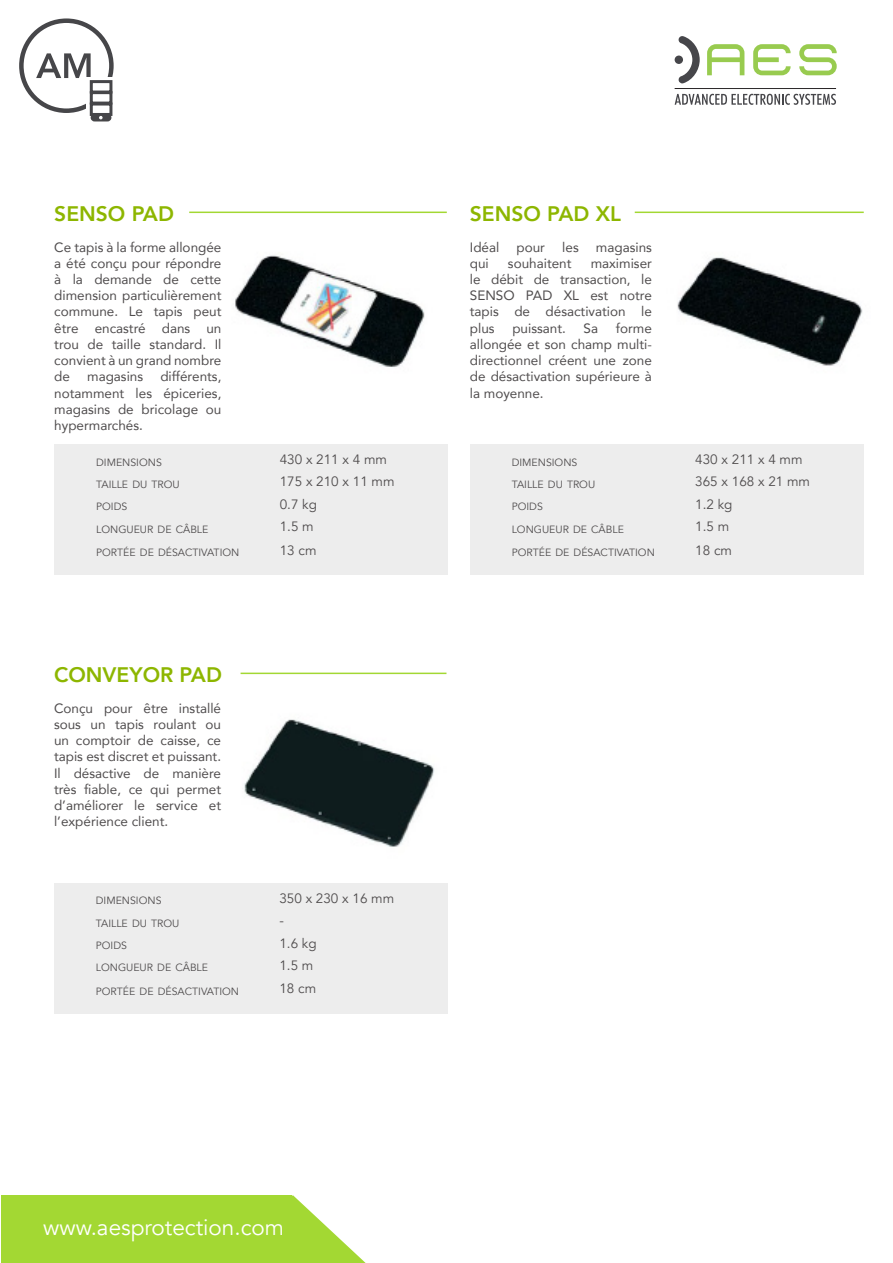
<style>
.page{position:relative;width:893px;height:1263px;background:#fff}
.page>*{position:absolute;margin:0;border:0;box-sizing:border-box;transform-origin:0 0}
.t1{font:22.5px "Avenir";color:#fff}
.t2{font:800 21px "Avenir";color:#8db600}
.t3{font:13.5px/16.2px "Avenir";color:#4f4c4d;text-align:justify}
.t4{font:13.5px "Avenir";color:#4f4c4d}
.t5{font:10.5px "Avenir";color:#4f4c4d}
</style>
<div class="page">
<div style="left:0;top:1195px;width:292px;height:68px;background:#a3d833"></div>
<svg style="left:292px;top:1195px;width:74px;height:68px"></svg>
<hr style="left:0;top:863px;width:1px;height:400px;background:#fff">
<svg style="left:36px;top:53px;width:55px;height:25px"></svg>
<div style="left:19px;top:18px;width:95px;height:95px;border:4px solid #464649;border-radius:50%"></div>
<div style="left:86px;top:77px;width:38px;height:49px;background:#fff"></div>
<div style="left:90px;top:80px;width:22px;height:14px;background:#fff;border:3px solid #464649"></div>
<div style="left:90px;top:91px;width:22px;height:14px;background:#fff;border:3px solid #464649"></div>
<div style="left:90px;top:103px;width:22px;height:13px;background:#fff;border:3px solid #464649"></div>
<div style="left:91px;top:114px;width:20px;height:7px;border:3px solid #464649;border-radius:2px"></div>
<hr style="left:189px;top:212px;width:258px;height:1px;background:#a3d833">
<hr style="left:241px;top:673px;width:205px;height:1px;background:#a3d833">
<hr style="left:635px;top:212px;width:229px;height:1px;background:#a3d833">
<div style="left:54px;top:444px;width:394px;height:130px;background:#ededed"></div>
<div style="left:54px;top:883px;width:394px;height:130px;background:#ededed"></div>
<div style="left:470px;top:444px;width:393px;height:130px;background:#ededed"></div>
<img style="left:235px;top:255px;width:190px;height:112px">
<img style="left:244px;top:719px;width:191px;height:128px">
<img style="left:677px;top:257px;width:186px;height:109px">
<svg style="left:675px;top:36px;width:162px;height:69px"></svg>
<p class="t2" style="left:54px;top:198px;width:121px">SENSO PAD</p>
<p class="t3" style="left:54px;top:238px;width:169px">Ce tapis à la forme allongée a été conçu pour répondre à la demande de cette dimension particulièrement commune. Le tapis peut être encastré dans un trou de taille standard. Il convient à un grand nombre de</p>
<p class="t3" style="left:54px;top:368px;width:169px;text-indent:106px">différents, notamment les épiceries, magasins de bricolage ou hypermarchés.</p>
<p class="t3" style="left:87px;top:368px;width:58px">magasins</p>
<p class="t5" style="left:96px;top:456px;width:67px">DIMENSIONS</p>
<p class="t4" style="left:280px;top:451px;width:109px">430 x 211 x 4 mm</p>
<p class="t5" style="left:96px;top:478px;width:85px">TAILLE DU TROU</p>
<p class="t4" style="left:280px;top:474px;width:116px">175 x 210 x 11 mm</p>
<p class="t5" style="left:96px;top:500px;width:33px">POIDS</p>
<p class="t4" style="left:280px;top:496px;width:39px">0.7 kg</p>
<p class="t5" style="left:96px;top:523px;width:114px">LONGUEUR DE CÂBLE</p>
<p class="t4" style="left:280px;top:518px;width:36px">1.5 m</p>
<p class="t5" style="left:96px;top:546px;width:145px">PORTÉE DE DÉSACTIVATION</p>
<p class="t4" style="left:280px;top:542px;width:38px">13 cm</p>
<p class="t2" style="left:54px;top:659px;width:169px">CONVEYOR PAD</p>
<p class="t3" style="left:54px;top:699px;width:169px">Conçu pour être installé sous un tapis roulant ou un comptoir de caisse, ce tapis est discret et puissant.<br>Il désactive de manière très fiable, ce qui permet d’améliorer le service et l’expérience client.</p>
<p class="t5" style="left:96px;top:894px;width:67px">DIMENSIONS</p>
<p class="t4" style="left:279px;top:890px;width:116px">350 x 230 x 16 mm</p>
<p class="t5" style="left:96px;top:917px;width:85px">TAILLE DU TROU</p>
<p class="t4" style="left:279px;top:912px;width:6px">-</p>
<p class="t5" style="left:96px;top:939px;width:33px">POIDS</p>
<p class="t4" style="left:279px;top:935px;width:39px">1.6 kg</p>
<p class="t5" style="left:96px;top:961px;width:114px">LONGUEUR DE CÂBLE</p>
<p class="t4" style="left:279px;top:957px;width:36px">1.5 m</p>
<p class="t5" style="left:96px;top:985px;width:145px">PORTÉE DE DÉSACTIVATION</p>
<p class="t4" style="left:279px;top:980px;width:38px">18 cm</p>
<p class="t2" style="left:470px;top:198px;width:153px">SENSO PAD XL</p>
<p class="t3" style="left:470px;top:238px;width:31px">Idéal</p>
<p class="t3" style="left:516px;top:238px;width:30px">pour</p>
<p class="t3" style="left:562px;top:238px;width:18px">les</p>
<p class="t3" style="left:596px;top:238px;width:58px">magasins</p>
<p class="t3" style="left:470px;top:255px;width:20px">qui</p>
<p class="t3" style="left:508px;top:255px;width:65px">souhaitent</p>
<p class="t3" style="left:470px;top:255px;width:184px;text-indent:121px">maximiser le débit de transaction, le SENSO PAD XL est notre tapis de désactivation le plus</p>
<p class="t3" style="left:470px;top:319px;width:184px;text-indent:146px">forme allongée et son champ multi&shy;directionnel créent une zone de désactivation supérieure à la moyenne.</p>
<p class="t3" style="left:512px;top:319px;width:55px">puissant.</p>
<p class="t3" style="left:584px;top:319px;width:16px">Sa</p>
<p class="t5" style="left:512px;top:456px;width:67px">DIMENSIONS</p>
<p class="t4" style="left:695px;top:451px;width:109px">430 x 211 x 4 mm</p>
<p class="t5" style="left:512px;top:478px;width:85px">TAILLE DU TROU</p>
<p class="t4" style="left:695px;top:474px;width:116px">365 x 168 x 21 mm</p>
<p class="t5" style="left:512px;top:500px;width:33px">POIDS</p>
<p class="t4" style="left:695px;top:496px;width:39px">1.2 kg</p>
<p class="t5" style="left:512px;top:523px;width:114px">LONGUEUR DE CÂBLE</p>
<p class="t4" style="left:695px;top:518px;width:36px">1.5 m</p>
<p class="t5" style="left:512px;top:546px;width:145px">PORTÉE DE DÉSACTIVATION</p>
<p class="t4" style="left:695px;top:542px;width:38px">18 cm</p>
<h1 class="t1" style="left:43px;top:1213px;width:242px">www.aesprotection.com</h1>
</div>
